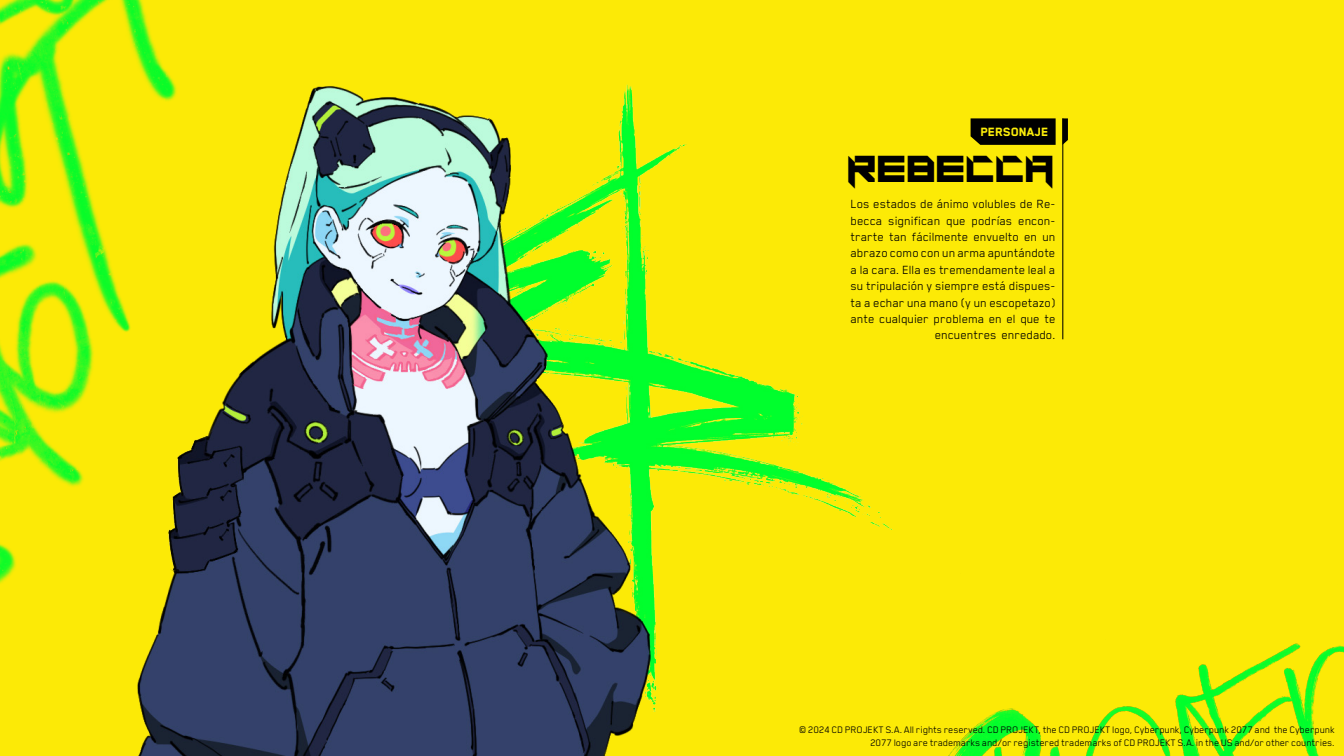
<style>
.page{position:relative;width:1344px;height:756px;background:#fcea06}
.page>*{position:absolute;margin:0;border:0;box-sizing:border-box;transform-origin:0 0}
.t1{font:32.9px "Motor Block";color:#000}
.t2{font:800 13.86px "Blender Pro";color:#fcee0a}
.t3{font:13.65px/16.4px "Blender Pro";color:#000}
.t4{font:10.85px/13px "Blender Pro";color:#000;text-align:right}
.t5{font:800 10.61px "Blender Pro";color:#feeb03}
</style>
<div class="page">
<img style="left:712px;top:118px;width:352px;height:412px">
<img style="left:0;top:0;width:153px;height:584px">
<img style="left:948px;top:643px;width:396px;height:113px">
<img style="left:35px;top:42px;width:677px;height:714px">
<hr style="left:1062px;top:118px;width:1px;height:221px;background:#000">
<svg style="left:971px;top:118px;width:85px;height:27px;background:#0a0900"></svg>
<svg style="left:1062px;top:118px;width:6px;height:27px"></svg>
<p class="t5" style="left:997px;top:124px;width:54px">CHARACTER</p>
<p class="t2" style="left:981px;top:124px;width:69px">PERSONAJE</p>
<h1 class="t1" style="left:848px;top:149px;width:209px">REBECCA</h1>
<p class="t3" style="left:851px;top:196px;width:206px">Los estados de ánimo volubles de Re-</p>
<p class="t3" style="left:851px;top:212px;width:206px">becca significan que podrías encon-</p>
<p class="t3" style="left:851px;top:228px;width:206px">trarte tan fácilmente envuelto en un</p>
<p class="t3" style="left:851px;top:245px;width:206px">abrazo como con un arma apuntándote laa cara. Ella es tremendamente leal a</p>
<p class="t3" style="left:851px;top:294px;width:206px">ta a echar una mano y( un escopetazo(</p>
<p class="t3" style="left:851px;top:277px;width:206px">su tripulación y siempre está dispues-</p>
<p class="t3" style="left:851px;top:310px;width:206px;text-align:right">ante cualquier problema en el que te encuentres enredado.</p>
<p class="t4" style="left:799px;top:723px;width:537px">© 2024 CD PROJEKT .A.S All rights reserved. CD PROJEKT, the CD PROJEKT logo, Cyberpunk, Cyberpunk 2077 and the Cyberpunk<br>2077 logo are trademarks and/or registered trademarks of CD PROJEKT i n.A.S the US and/or other countries.</p>
</div>
